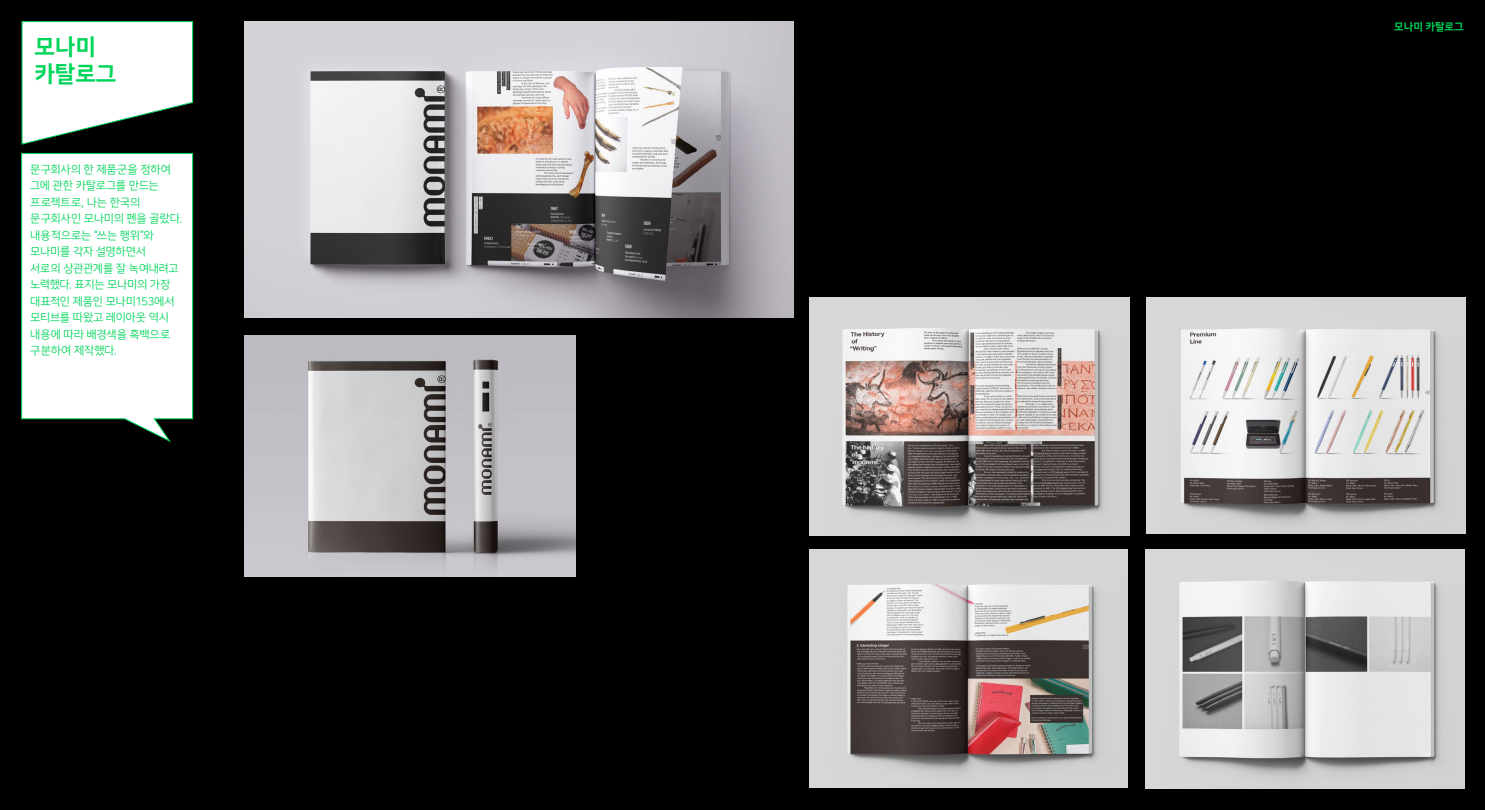
<style>
.page{position:relative;width:1485px;height:810px;background:#000}
.page>*{position:absolute;margin:0;border:0;box-sizing:border-box;transform-origin:0 0}
.t1{font:22.5px/27px "Nanum Square OTFEB";color:#00d55a}
.t2{font:11.25px/16.5px "Nanum Square OTFR";letter-spacing:-.02em;color:#00d55a}
.t3{font:10.5px "Nanum Square OTFEB";color:#00d55a}
</style>
<div class="page">
<svg style="left:21px;top:21px;width:172px;height:124px"></svg>
<svg style="left:21px;top:153px;width:172px;height:289px;background:#e5ebe7"></svg>
<img style="left:244px;top:21px;width:550px;height:297px">
<img style="left:244px;top:336px;width:332px;height:241px">
<img style="left:809px;top:550px;width:319px;height:238px">
<img style="left:1147px;top:297px;width:318px;height:237px">
<img style="left:809px;top:297px;width:320px;height:239px">
<img style="left:1146px;top:549px;width:318px;height:239px">
<h1 class="t1" style="left:34px;top:34px;width:83px">모나미 카탈로그</h1>
<p class="t2" style="left:30px;top:161px;width:153px">문구회사의 한 제품군을 정하여 그에 관한 카탈로그를 만드는 프로젝트로, 나는 한국의 문구회사인 모나미의 펜을 골랐다. 내용적으로는 “쓰는 행위”와 모나미를 각자 설명하면서<br>서로의 상관관계를 잘 녹여내려고 노력했다. 표지는 모나미의 가장 대표적인 제품인 모나미153에서 모티브를 따왔고 레이아웃 역시 내용에 따라 배경색을 흑백으로 구분하여 제작했다.</p>
<p class="t3" style="left:1394px;top:21px;width:71px">모나미 카탈로그</p>
</div>
